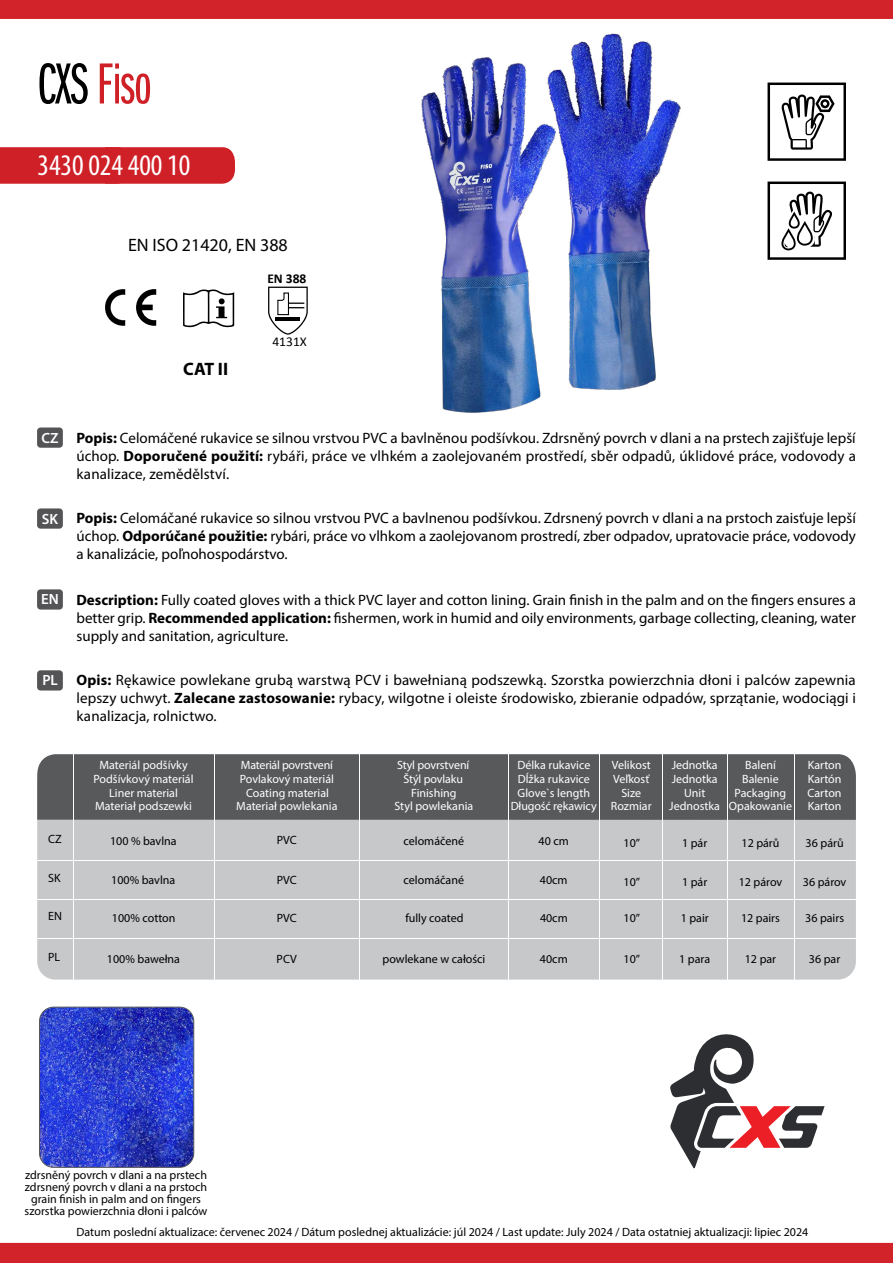
<style>
.page{position:relative;width:893px;height:1263px;background:#fff}
.page>*{position:absolute;margin:0;border:0;box-sizing:border-box;transform-origin:0 0}
.t1{font:60px "ITC Franklin Gothic Std Bk X Cp";letter-spacing:-.01em;color:#cf2027}
.t2{font:condensed 30px "Myriad Pro";color:#fff}
.t3{font:18px "Myriad Pro";color:#000}
.t4{font:700 18px "Myriad Pro";color:#000}
.t5{font:15px/18px "Myriad Pro";color:#000;text-align:justify}
.t6{font:600 14.85px "Myriad Pro";color:#fff}
.t7{font:13.5px "Calibri";color:#000}
.t8{font:700 13.5px "Calibri";color:#000}
.t9{font:12px/12px "Myriad Pro";color:#000;text-align:center}
.t10{font:12px/13.5px "Myriad Pro";color:#fff;text-align:center}
.t11{font:12px "Myriad Pro";letter-spacing:-.02em;color:#fff}
.s1{color:#000}
.s2{font-weight:700}
</style>
<div class="page">
<div style="left:0;top:147px;width:235px;height:37px;background:#cf2027"></div>
<img style="left:421px;top:33px;width:260px;height:380px">
<img style="left:40px;top:1008px;width:154px;height:159px">
<div style="left:39px;top:1006px;width:155px;height:162px;border:1px solid #58595b;border-radius:14px"></div>
<svg style="left:767px;top:83px;width:79px;height:78px"></svg>
<svg style="left:767px;top:182px;width:79px;height:78px"></svg>
<div style="left:37px;top:508px;width:26px;height:21px;background:#545456;border-radius:3px"></div>
<div style="left:37px;top:427px;width:26px;height:21px;background:#545456;border-radius:3px"></div>
<div style="left:37px;top:589px;width:26px;height:21px;background:#545456;border-radius:3px"></div>
<div style="left:37px;top:670px;width:26px;height:20px;background:#545456;border-radius:3px"></div>
<div style="left:0;top:0;width:893px;height:19px;background:#d2232a"></div>
<div style="left:0;top:1243px;width:893px;height:20px;background:#d2232a"></div>
<svg style="left:670px;top:1034px;width:155px;height:134px"></svg>
<svg style="left:268px;top:287px;width:40px;height:48px"></svg>
<svg style="left:183px;top:289px;width:51px;height:39px"></svg>
<svg style="left:105px;top:289px;width:20px;height:37px"></svg>
<svg style="left:136px;top:289px;width:20px;height:37px"></svg>
<div style="left:37px;top:764px;width:819px;height:215px;background:#c7c8ca;border-radius:18px"></div>
<div style="left:37px;top:754px;width:819px;height:66px;background:#58595b"></div>
<hr style="left:37px;top:938px;width:819px;height:1px;background:#fff">
<hr style="left:37px;top:860px;width:819px;height:1px;background:#fff">
<hr style="left:794px;top:749px;width:1px;height:235px;background:#fff">
<hr style="left:727px;top:749px;width:1px;height:235px;background:#fff">
<hr style="left:662px;top:749px;width:1px;height:235px;background:#fff">
<hr style="left:599px;top:749px;width:1px;height:235px;background:#fff">
<hr style="left:214px;top:749px;width:1px;height:234px;background:#fff">
<hr style="left:73px;top:749px;width:1px;height:235px;background:#fff">
<hr style="left:508px;top:750px;width:1px;height:234px;background:#fff">
<hr style="left:359px;top:749px;width:1px;height:235px;background:#fff">
<hr style="left:37px;top:899px;width:819px;height:1px;background:#fff">
<h1 class="t1" style="left:37px;top:53px;width:116px"><span class="s1">CXS</span> Fiso</h1>
<h2 class="t2" style="left:38px;top:147px;width:154px">3430 024 400 10</h2>
<p class="t3" style="left:128px;top:234px;width:161px">EN ISO 21420, EN 388</p>
<p class="t8" style="left:267px;top:269px;width:41px">EN 388</p>
<p class="t4" style="left:183px;top:357px;width:46px">CAT II</p>
<p class="t7" style="left:272px;top:332px;width:36px">4131X</p>
<p class="t6" style="left:42px;top:428px;width:19px">CZ</p>
<p class="t5" style="left:77px;top:428px;width:781px"><span class="s2">Popis:</span> Celomáčené rukavice se silnou vrstvou PVC a bavlněnou podšívkou. Zdrsněný povrch v dlani a na prstech zajišťuje lepší úchop. <span class="s2">Doporučené použití:</span> rybáři, práce ve vlhkém a zaolejovaném prostředí, sběr odpadů, úklidové práce, vodovody a kanalizace, zemědělství.</p>
<p class="t6" style="left:42px;top:509px;width:18px">SK</p>
<p class="t5" style="left:77px;top:509px;width:781px"><span class="s2">Popis:</span> Celomáčané rukavice so silnou vrstvou PVC a bavlnenou podšívkou. Zdrsnený povrch v dlani a na prstoch zaisťuje lepší úchop. <span class="s2">Odporúčané použitie:</span> rybári, práce vo vlhkom a zaolejovanom prostredí, zber odpadov, upratovacie práce, vodovody a kanalizácie, poľnohospodárstvo.</p>
<p class="t6" style="left:41px;top:590px;width:19px">EN</p>
<p class="t6" style="left:42px;top:671px;width:17px">PL</p>
<p class="t5" style="left:77px;top:590px;width:781px"><span class="s2">Description:</span> Fully coated gloves with a thick PVC layer and cotton lining. Grain finish in the palm and on the fingers ensures a better grip. <span class="s2">Recommended application:</span> fishermen, work in humid and oily environments, garbage collecting, cleaning, water supply and sanitation, agriculture.</p>
<p class="t5" style="left:77px;top:671px;width:781px"><span class="s2">Opis:</span> Rękawice powlekane grubą warstwą PCV i bawełnianą podszewką. Szorstka powierzchnia dłoni i palców zapewnia lepszy uchwyt. <span class="s2">Zalecane zastosowanie:</span> rybacy, wilgotne i oleiste środowisko, zbieranie odpadów, sprzątanie, wodociągi i kanalizacja, rolnictwo.</p>
<p class="t10" style="left:99px;top:758px;width:90px">Materiál podšívky</p>
<p class="t11" style="left:241px;top:758px;width:93px">Materiál povrstvení</p>
<p class="t10" style="left:397px;top:758px;width:74px">Styl povrstvení</p>
<p class="t10" style="left:517px;top:758px;width:75px">Délka rukavice</p>
<p class="t10" style="left:612px;top:758px;width:40px">Velikost</p>
<p class="t10" style="left:672px;top:758px;width:48px">Jednotka</p>
<p class="t10" style="left:745px;top:758px;width:32px">Balení</p>
<p class="t10" style="left:808px;top:758px;width:35px">Karton</p>
<p class="t10" style="left:511px;top:772px;width:87px">Dĺžka rukavice<br>Glove`s length<br>Długość rękawicy</p>
<p class="t10" style="left:403px;top:772px;width:61px">Štýl povlaku</p>
<p class="t10" style="left:394px;top:799px;width:80px">Styl powlekania</p>
<p class="t10" style="left:613px;top:772px;width:38px">Veľkosť</p>
<p class="t10" style="left:611px;top:799px;width:42px">Rozmiar</p>
<p class="t10" style="left:94px;top:772px;width:102px">Podšívkový materiál</p>
<p class="t10" style="left:240px;top:772px;width:96px">Povlakový materiál</p>
<p class="t10" style="left:236px;top:799px;width:103px">Materiał powlekania</p>
<p class="t10" style="left:672px;top:772px;width:48px">Jednotka</p>
<p class="t10" style="left:669px;top:799px;width:52px">Jednostka</p>
<p class="t10" style="left:742px;top:772px;width:38px">Balenie</p>
<p class="t10" style="left:729px;top:799px;width:65px">Opakowanie</p>
<p class="t10" style="left:808px;top:772px;width:35px">Kartón</p>
<p class="t10" style="left:808px;top:799px;width:35px">Karton</p>
<p class="t10" style="left:109px;top:786px;width:70px">Liner material</p>
<p class="t10" style="left:246px;top:786px;width:84px">Coating material</p>
<p class="t10" style="left:411px;top:786px;width:47px">Finishing</p>
<p class="t10" style="left:735px;top:786px;width:53px">Packaging</p>
<p class="t10" style="left:621px;top:786px;width:21px">Size</p>
<p class="t10" style="left:808px;top:786px;width:36px">Carton</p>
<p class="t10" style="left:684px;top:786px;width:23px">Unit</p>
<p class="t10" style="left:95px;top:799px;width:98px">Materiał podszewki</p>
<p class="t9" style="left:48px;top:832px;width:15px">CZ</p>
<p class="t9" style="left:110px;top:834px;width:68px">100 % bavlna</p>
<p class="t9" style="left:277px;top:834px;width:22px">PVC</p>
<p class="t9" style="left:404px;top:834px;width:62px">celomáčené</p>
<p class="t9" style="left:539px;top:834px;width:32px">40 cm</p>
<p class="t9" style="left:623px;top:836px;width:18px">10”</p>
<p class="t9" style="left:682px;top:836px;width:27px">1 pár</p>
<p class="t9" style="left:741px;top:836px;width:40px">12 párů</p>
<p class="t9" style="left:806px;top:836px;width:40px">36 párů</p>
<p class="t9" style="left:48px;top:871px;width:14px">SK</p>
<p class="t9" style="left:277px;top:873px;width:22px">PVC</p>
<p class="t9" style="left:404px;top:873px;width:62px">celomáčané</p>
<p class="t9" style="left:540px;top:873px;width:29px">40cm</p>
<p class="t9" style="left:111px;top:873px;width:66px">100% bavlna</p>
<p class="t9" style="left:623px;top:875px;width:18px">10”</p>
<p class="t9" style="left:682px;top:875px;width:27px">1 pár</p>
<p class="t9" style="left:739px;top:875px;width:45px">12 párov</p>
<p class="t9" style="left:803px;top:875px;width:45px">36 párov</p>
<p class="t9" style="left:48px;top:910px;width:15px">EN</p>
<p class="t9" style="left:48px;top:951px;width:14px">PL</p>
<p class="t9" style="left:112px;top:912px;width:65px">100% cotton</p>
<p class="t9" style="left:107px;top:952px;width:75px">100% bawełna</p>
<p class="t9" style="left:277px;top:912px;width:22px">PVC</p>
<p class="t9" style="left:277px;top:952px;width:22px">PCV</p>
<p class="t9" style="left:405px;top:912px;width:60px">fully coated</p>
<p class="t9" style="left:383px;top:952px;width:104px">powlekane w całości</p>
<p class="t9" style="left:540px;top:912px;width:29px">40cm</p>
<p class="t9" style="left:540px;top:952px;width:29px">40cm</p>
<p class="t9" style="left:623px;top:911px;width:18px">10”</p>
<p class="t9" style="left:623px;top:952px;width:18px">10”</p>
<p class="t9" style="left:681px;top:911px;width:30px">1 pair</p>
<p class="t9" style="left:679px;top:952px;width:32px">1 para</p>
<p class="t9" style="left:741px;top:911px;width:40px">12 pairs</p>
<p class="t9" style="left:745px;top:952px;width:33px">12 par</p>
<p class="t9" style="left:805px;top:911px;width:40px">36 pairs</p>
<p class="t9" style="left:809px;top:952px;width:33px">36 par</p>
<p class="t9" style="left:25px;top:1169px;width:184px">zdrsněný povrch v dlani a na prstech zdrsnený povrch v dlani a na prstoch grain finish in palm and on fingers szorstka powierzchnia dłoni i palców</p>
<p class="t9" style="left:76px;top:1226px;width:733px">Datum poslední aktualizace: červenec 2024 / Dátum poslednej aktualizácie: júl 2024 / Last update: July 2024 / Data ostatniej aktualizacji: lipiec 2024</p>
</div>
